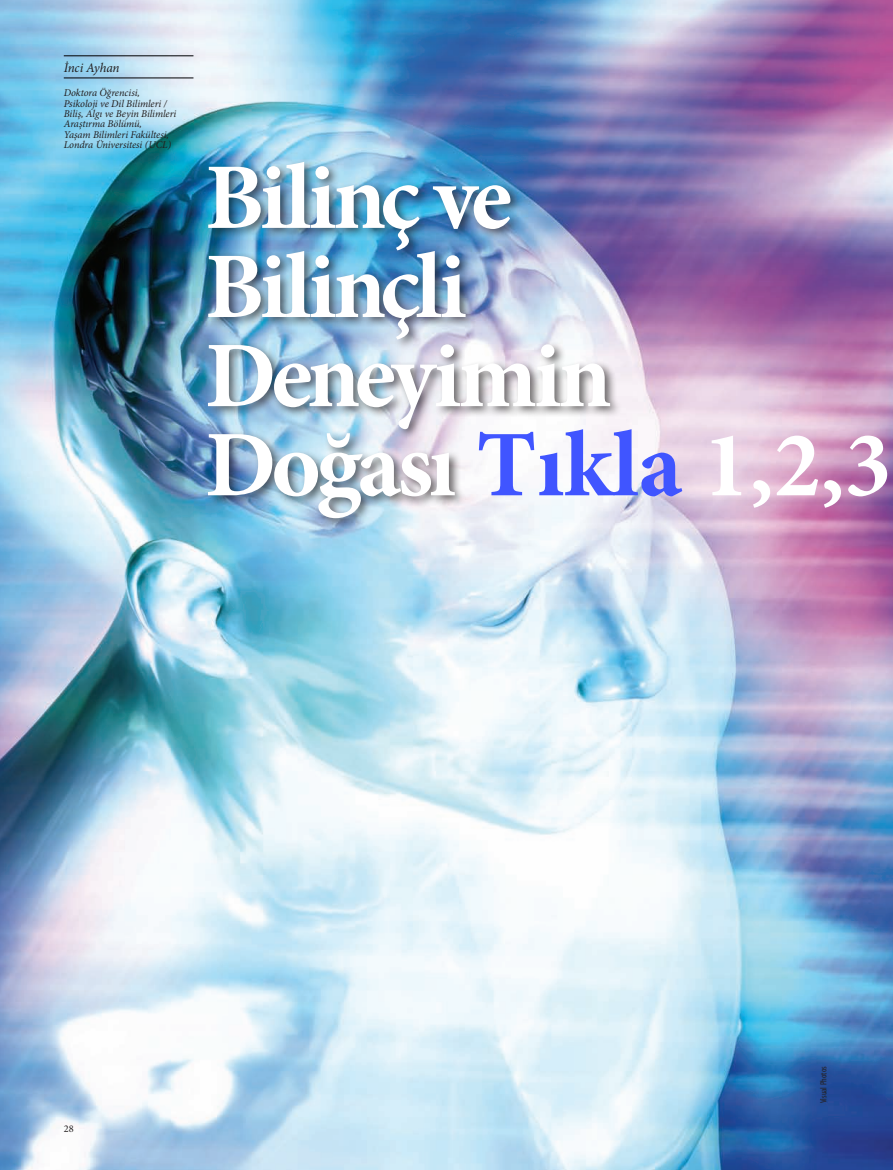
<style>
.page{position:relative;width:893px;height:1170px;background:#fff}
.page>*{position:absolute;margin:0;border:0;box-sizing:border-box;transform-origin:0 0}
.t1{font:700 93.9px/89.1px "Minion Pro";letter-spacing:-.04em;color:#fff}
.t2{font:italic 13.2px "Minion Pro";letter-spacing:-.005em;color:#231f20}
.t3{font:italic 10.35px/10.4px "Minion Pro";letter-spacing:-.01em;color:#231f20}
.t4{font:10.35px "Minion Pro";color:#231f20}
.t5{font:condensed 9px "Myriad Pro";color:#231f20}
.s1{color:#4055ff}
</style>
<div class="page">
<img style="left:0;top:0;width:893px;height:1169px">
<div style="left:204px;top:157px;width:418px;height:372px;background:#231f20;opacity:.65"></div>
<hr style="left:64px;top:78px;width:129px;height:1px;background:#000103">
<hr style="left:64px;top:56px;width:129px;height:1px;background:#000103">
<p class="t2" style="left:64px;top:58px;width:57px">İnci Ayhan</p>
<p class="t3" style="left:64px;top:88px;width:114px">Doktora Öğrencisi,<br>Psikoloji ve Dil Bilimleri /<br>Biliş, Algı ve Beyin Bilimleri<br>Araştırma Bölümü,<br>Yaşam Bilimleri Fakültesi,<br>Londra Üniversitesi (UCL)</p>
<h1 class="t1" style="left:205px;top:152px;width:688px">Bilinç ve<br>Bilinçli<br>Deneyimin<br>Doğası <span class="s1">Tıkla</span> 1,2,3</h1>
<p class="t4" style="left:64px;top:1121px;width:11px">28</p>
<p class="t5" style="left:818px;top:1103px;width:38px;rotate:-90deg">Visual Photos</p>
</div>
